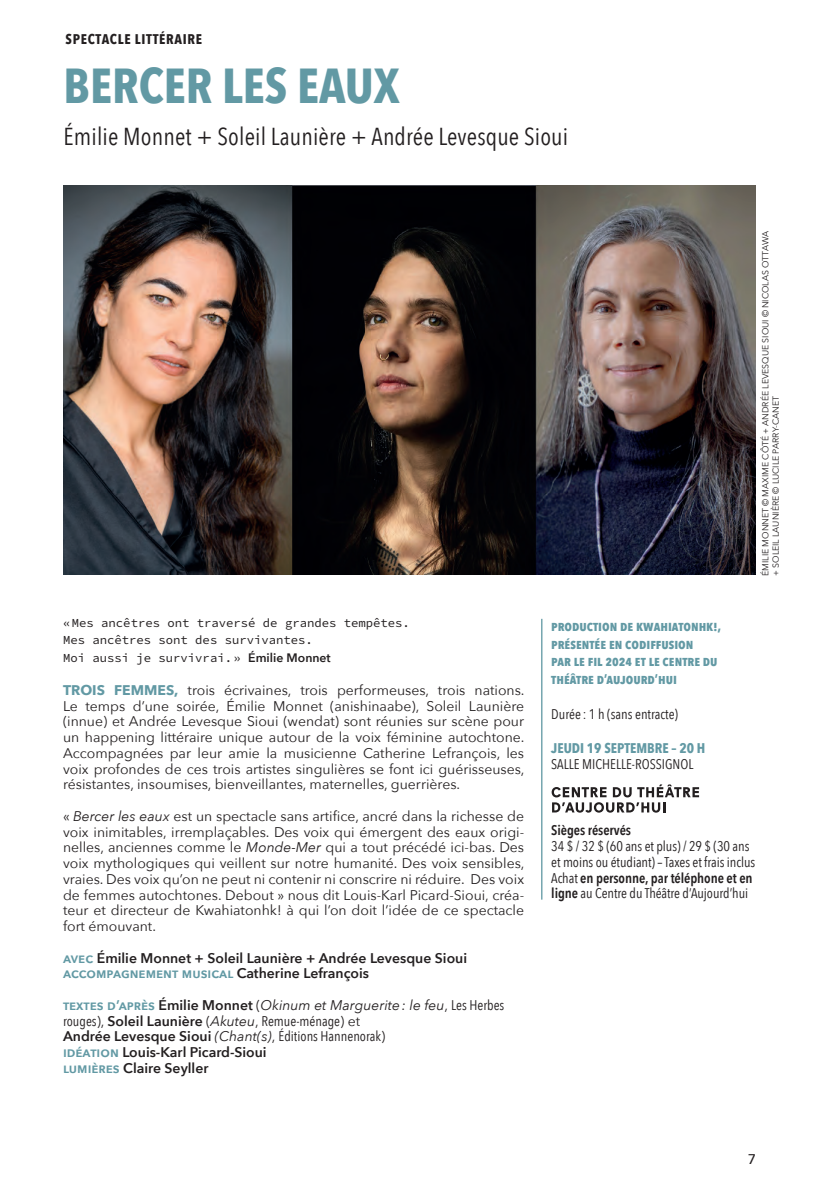
<style>
.page{position:relative;width:819px;height:1197px;background:#fff}
.page>*{position:absolute;margin:0;border:0;box-sizing:border-box;transform-origin:0 0}
.t1{font:700 49px "Avenir Next Condensed";color:#6299a4}
.t2{font:24.5px "Avenir Next Condensed";letter-spacing:.005em;color:#231f20}
.t3{font:14px/15.8px "Avenir Next";color:#231f20;text-align:justify}
.t4{font:14px/15.8px "Avenir Next Condensed";letter-spacing:-.005em;color:#231f20}
.t5{font:600 14px/15.8px "Avenir Next";color:#231f20}
.t6{font:700 14px/17.5px "Avenir Next Condensed";color:#6299a4}
.t7{font:italic 14px "Avenir Next";color:#231f20}
.t8{font:700 14px "Avenir Next Condensed";letter-spacing:.05em;color:#231f20}
.t9{font:600 14px "Avenir Next Condensed";letter-spacing:-.005em;color:#231f20}
.t10{font:500 14px "Avenir Next";color:#231f20}
.t11{font:12.25px/17.5px "Source Code Variable";color:#231f20}
.t12{font:8.75px/10.5px "Avenir Next";color:#231f20}
.s1{font-family:"Avenir Next";font-weight:600}
.s2{font-weight:700;color:#6299a4}
.s3{font-style:italic}
.s4{color:#6299a4}
.s5{font-weight:600;font-style:normal;color:#6299a4}
.s6{font-weight:600;font-style:normal}
.s7{font-style:normal}
.s8{font-family:"Avenir Next Condensed";font-style:normal}
.s9{font-family:"Avenir Next"}
.s10{font-family:"Avenir Next";font-style:italic}
.s11{font-weight:400;font-style:italic}
.s12{font-weight:400}
.s13{font-family:"Avenir Next Condensed";font-weight:400}
.s14{font-weight:600}
</style>
<div class="page">
<img style="left:64px;top:185px;width:691px;height:390px">
<hr style="left:541px;top:619px;width:1px;height:281px;background:#6299a4">
<svg style="left:552px;top:784px;width:147px;height:29px"></svg>
<p class="t8" style="left:66px;top:30px;width:138px">SPECTACLE LITTÉRAIRE</p>
<h1 class="t1" style="left:64px;top:56px;width:338px">BERCER LES EAUX</h1>
<h2 class="t2" style="left:64px;top:116px;width:506px">Émilie Monnet + Soleil Launière + Andrée Levesque Sioui</h2>
<p class="t12" style="left:760px;top:576px;width:347px;rotate:-90deg">ÉMILIE MONNET © MAXIME CÔTÉ + ANDRÉE LEVESQUE SIOUI © NICOLAS OTTAWA + SOLEIL LAUNIÈRE © LUCILE PARRY-CANET</p>
<p class="t11" style="left:63px;top:614px;width:348px">«Mes ancêtres ont traversé de grandes tempêtes.<br>Mes ancêtres sont des survivantes.<br>Moi aussi je survivrai.» <span class="s1">Émilie Monnet</span></p>
<p class="t3" style="left:63px;top:681px;width:463px"><span class="s2">TROIS FEMMES,</span> trois écrivaines, trois performeuses, trois nations.<br>Le temps d’une soirée, Émilie Monnet (anishinaabe), Soleil Launière (innue) et Andrée Levesque Sioui (wendat) sont réunies sur scène pour un happening littéraire unique autour de la voix féminine autochtone.<br>Accompagnées par leur amie la musicienne Catherine Lefrançois, les voix profondes de ces trois artistes singulières se font ici guérisseuses, résistantes, insoumises, bienveillantes, maternelles, guerrières.</p>
<p class="t3" style="left:63px;top:807px;width:463px">« <span class="s3">Bercer les eaux</span> est un spectacle sans artifice, ancré dans la richesse de voix inimitables, irremplaçables. Des voix qui émergent des eaux origi&shy;nelles, anciennes comme le <span class="s3">Monde-Mer</span> qui a tout précédé ici-bas. Des voix mythologiques qui veillent sur notre humanité. Des voix sensibles, vraies. Des voix qu’on ne peut ni contenir ni conscrire ni réduire. Des voix de femmes autochtones. Debout » nous dit Louis-Karl Picard-Sioui, créa&shy;teur et directeur de Kwahiatonhk! à qui l’on doit l’idée de ce spectacle fort émouvant.</p>
<p class="t5" style="left:63px;top:949px;width:406px"><span class="s4">avec</span> Émilie Monnet + Soleil Launière + Andrée Levesque Sioui <span class="s4">accompagnement musical</span> Catherine Lefrançois</p>
<p class="t7" style="left:63px;top:993px;width:443px"><span class="s5">textes d’après</span> <span class="s6">Émilie Monnet</span> <span class="s7">(</span>Okinum et Marguerite: le feu<span class="s7">,</span> <span class="s8">Les Herbes</span></p>
<p class="t4" style="left:63px;top:1012px;width:299px">rouges<span class="s9">),</span> <span class="s1">Soleil Launière</span> <span class="s9">(</span><span class="s10">Akuteu</span><span class="s9">,</span> Remue-ménage<span class="s9">) et</span></p>
<p class="t5" style="left:63px;top:1028px;width:324px">Andrée Levesque Sioui <span class="s11">(Chant(s)</span><span class="s12">,</span> <span class="s13">Éditions Hannenorak</span><span class="s12">) </span><span class="s4">idéation</span> Louis-Karl Picard-Sioui<br><span class="s4">lumières</span> Claire Seyller</p>
<p class="t6" style="left:551px;top:618px;width:171px">production de kwahiatonhk!, présentée en codiffusion<br>par le fil 2024 et le centre du théâtre d’aujourd’hui</p>
<p class="t4" style="left:551px;top:705px;width:128px">Durée : 1 h (sans entracte)</p>
<p class="t6" style="left:551px;top:739px;width:156px">JEUDI 19 SEPTEMBRE – 20 H</p>
<p class="t4" style="left:551px;top:756px;width:144px">SALLE MICHELLE-ROSSIGNOL</p>
<p class="t9" style="left:551px;top:818px;width:81px">Sièges réservés</p>
<p class="t4" style="left:551px;top:838px;width:206px">34 $ / 32 $ (60 ans et plus) / 29 $ (30 ans et moins ou étudiant) – Taxes et frais inclus Achat <span class="s14">en personne, par téléphone et en ligne</span> au Centre du Théâtre d’Aujourd’hui</p>
<p class="t10" style="left:748px;top:1148px;width:10px">7</p>
</div>
